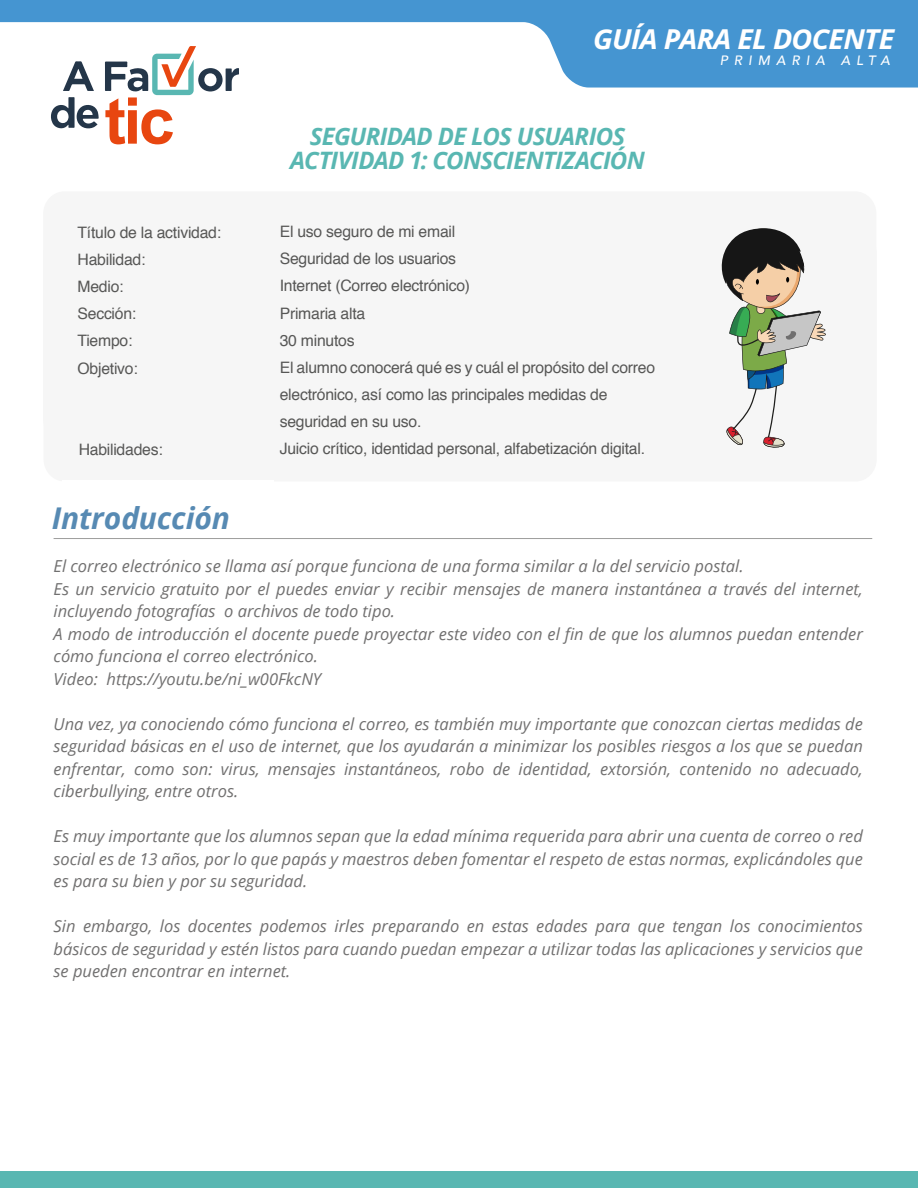
<style>
.page{position:relative;width:918px;height:1188px;background:#fff}
.page>*{position:absolute;margin:0;border:0;box-sizing:border-box;transform-origin:0 0}
.t1{font:italic 700 30px "Open Sans";letter-spacing:-.005em;color:#578ab3}
.t2{font:italic 700 27.45px "Open Sans";letter-spacing:-.025em;color:#fff;scale:1.04 1}
.t3{font:italic 700 24px/24px "Open Sans";letter-spacing:-.03em;color:#59b7b2;text-align:center}
.t4{font:italic 16.5px/22.5px "Open Sans";color:#717070;text-align:justify}
.t5{font:15.75px/27.2px "Helvetica";letter-spacing:-.015em;color:#575756}
.t6{font:italic 500 13.5px "Avenir";letter-spacing:.445em;color:#fff}
</style>
<div class="page">
<svg style="left:63px;top:88px;width:31px;height:3px"></svg>
<svg style="left:51px;top:97px;width:48px;height:32px"></svg>
<svg style="left:105px;top:88px;width:127px;height:56px"></svg>
<div style="left:44px;top:231px;width:833px;height:251px;background:#f6f6f6;border-radius:22px"></div>
<div style="left:43px;top:191px;width:833px;height:251px;background:#f6f6f6;border-radius:22px"></div>
<svg style="left:0;top:0;width:918px;height:88px;fill:#4595d1"></svg>
<div style="left:63px;top:480px;width:211px;height:22px;background:#fff"></div>
<hr style="left:54px;top:538px;width:818px;height:1px;background:#9d9d9c">
<div style="left:0;top:1172px;width:918px;height:16px;background:#59b7b2"></div>
<svg style="left:721px;top:228px;width:105px;height:220px"></svg>
<h2 class="t2" style="left:593px;top:20px;width:291px">GUÍA PARA EL DOCENTE</h2>
<p class="t6" style="left:720px;top:52px;width:172px">PRIMARIA ALTA</p>
<p class="t5" style="left:78px;top:219px;width:145px">Título de la actividad:<br>Habilidad:<br>Medio:<br>Sección:<br>Tiempo:<br>Objetivo:</p>
<p class="t5" style="left:79px;top:436px;width:86px">Habilidades:</p>
<h3 class="t3" style="left:290px;top:124px;width:356px">SEGURIDAD DE LOS USUARIOS<br>ACTIVIDAD 1: CONSCIENTIZACIÓN</h3>
<p class="t5" style="left:280px;top:219px;width:377px">El uso seguro de mi email<br>Seguridad de los usuarios<br>Internet (Correo electrónico)<br>Primaria alta<br>30 minutos<br>El alumno conocerá qué es y cuál el propósito del correo electrónico, así como las principales medidas de seguridad en su uso.<br>Juicio crítico, identidad personal, alfabetización digital.</p>
<h1 class="t1" style="left:52px;top:497px;width:180px">Introducción</h1>
<p class="t4" style="left:54px;top:554px;width:811px;text-align:left">El correo electrónico se llama así porque funciona de una forma similar a la del servicio postal.<br>Es un servicio gratuito por el puedes enviar y recibir mensajes de manera instantánea a través del internet, incluyendo fotografías o archivos de todo tipo.<br>A modo de introducción el docente puede proyectar este video con el fin de que los alumnos puedan entender cómo funciona el correo electrónico.<br>Video: https://youtu.be/ni_w00FkcNY</p>
<p class="t4" style="left:54px;top:712px;width:811px">Una vez, ya conociendo cómo funciona el correo, es también muy importante que conozcan ciertas medidas de seguridad básicas en el uso de internet, que los ayudarán a minimizar los posibles riesgos a los que se puedan enfrentar, como son: virus, mensajes instantáneos, robo de identidad, extorsión, contenido no adecuado, ciberbullying, entre otros.</p>
<p class="t4" style="left:54px;top:824px;width:811px">Es muy importante que los alumnos sepan que la edad mínima requerida para abrir una cuenta de correo o red social es de 13 años, por lo que papás y maestros deben fomentar el respeto de estas normas, explicándoles que es para su bien y por su seguridad.</p>
<p class="t4" style="left:54px;top:914px;width:811px">Sin embargo, los docentes podemos irles preparando en estas edades para que tengan los conocimientos básicos de seguridad y estén listos para cuando puedan empezar a utilizar todas las aplicaciones y servicios que se pueden encontrar en internet.</p>
</div>
